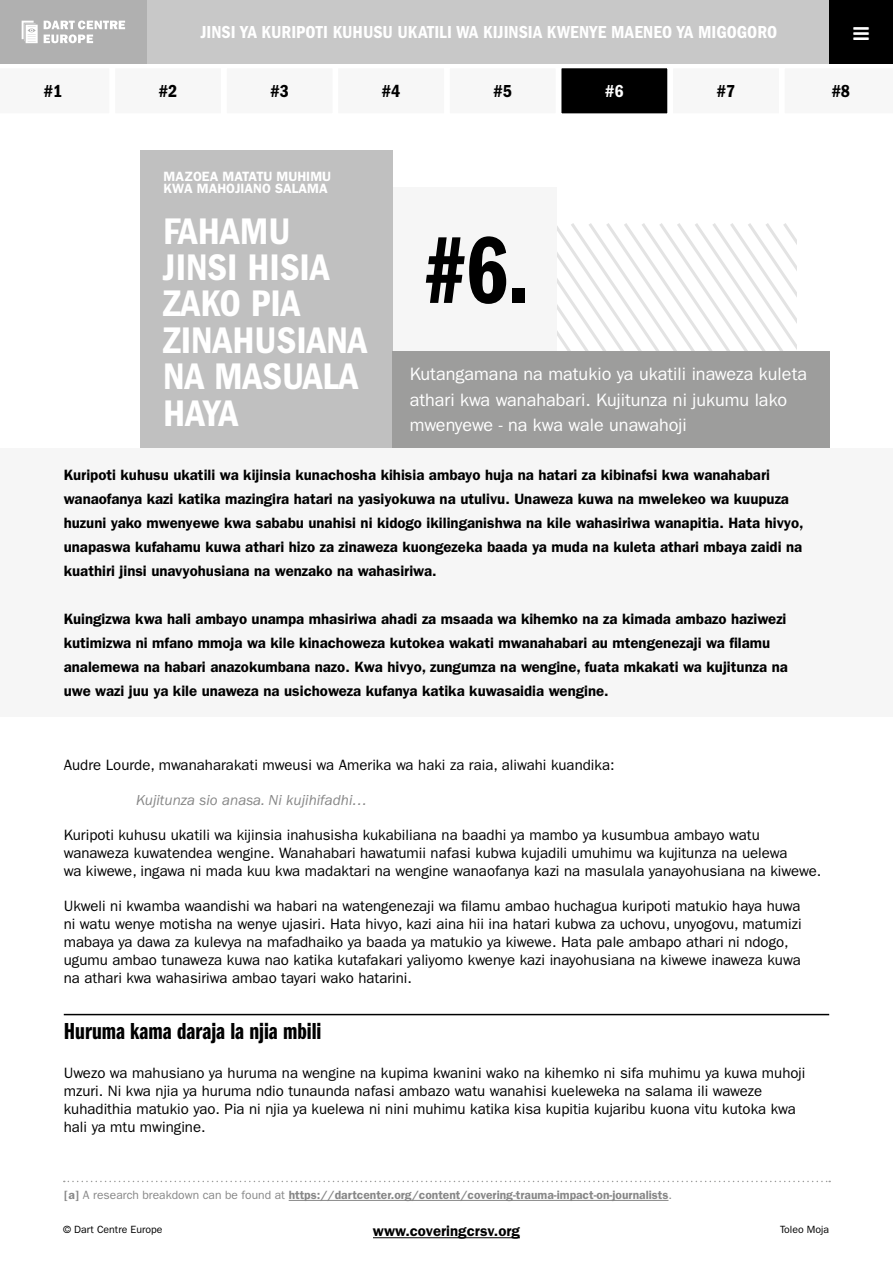
<style>
.page{position:relative;width:893px;height:1263px;background:#fff}
.page>*{position:absolute;margin:0;border:0;box-sizing:border-box;transform-origin:0 0}
.t1{font:98.25px "ITC Franklin Gothic Std Dm Cp";color:#000}
.t2{font:38.25px/36.5px "ITC Franklin Gothic Std Dm Cd";color:#fff}
.t3{font:24px "ITC Franklin Gothic Std Dm Cp";color:#000}
.t4{font:18px/25.5px "ITC Franklin Gothic Std";color:#fff}
.t5{font:18px "ITC Franklin Gothic Std Dm Cd";color:#fff}
.t6{font:18px "ITC Franklin Gothic Std Dm Cd";color:#000}
.t7{font:15px/18px "ITC Franklin Gothic Std";color:#000}
.t8{font:600 15px/24px "ITC Franklin Gothic Std";color:#000}
.t9{font:italic 15px "ITC Franklin Gothic Std";color:#878787}
.t10{font:600 13.5px/12px "ITC Franklin Gothic Std";color:#fff}
.t11{font:600 12px "ITC Franklin Gothic Std";color:#878787}
.t12{font:10.5px "ITC Franklin Gothic Std";color:#000}
.s1{font-weight:400}
</style>
<div class="page">
<svg style="left:557px;top:223px;width:239px;height:128px"></svg>
<hr style="left:64px;top:1014px;width:765px;height:1px;background:#000">
<div style="left:140px;top:150px;width:253px;height:298px;background:#c0c0c0"></div>
<div style="left:393px;top:351px;width:437px;height:97px;background:#9d9d9c"></div>
<div style="left:393px;top:187px;width:163px;height:164px;background:#f6f6f6"></div>
<div style="left:336px;top:66px;width:110px;height:50px;background:#f7f7f7"></div>
<div style="left:671px;top:66px;width:110px;height:50px;background:#f7f7f7"></div>
<div style="left:113px;top:66px;width:110px;height:50px;background:#f7f7f7"></div>
<div style="left:448px;top:66px;width:110px;height:50px;background:#f7f7f7"></div>
<div style="left:224px;top:66px;width:111px;height:50px;background:#f7f7f7"></div>
<div style="left:559px;top:66px;width:110px;height:50px;background:#000"></div>
<div style="left:557px;top:64px;width:115px;height:54px;border:4px solid #fff"></div>
<div style="left:0;top:448px;width:893px;height:269px;background:#f6f6f6"></div>
<hr style="left:289px;top:1200px;width:379px;height:1px;background:#878787">
<svg style="left:64px;top:1181px;width:766px;height:1px"></svg>
<hr style="left:373px;top:1237px;width:147px;height:1px;background:#000">
<div style="left:0;top:0;width:893px;height:64px;background:#c8c8c8"></div>
<div style="left:0;top:0;width:147px;height:64px;background:#b0b0b0"></div>
<svg style="left:44px;top:21px;width:81px;height:22px"></svg>
<svg style="left:22px;top:21px;width:16px;height:22px"></svg>
<div style="left:829px;top:0;width:64px;height:64px;background:#000"></div>
<p class="t5" style="left:201px;top:22px;width:578px">JINSI YA KURIPOTI KUHUSU UKATILI WA KIJINSIA KWENYE MAENEO YA MIGOGORO</p>
<p class="t6" style="left:44px;top:81px;width:20px">#1</p>
<p class="t6" style="left:159px;top:81px;width:20px">#2</p>
<p class="t6" style="left:270px;top:81px;width:20px">#3</p>
<p class="t6" style="left:382px;top:81px;width:20px">#4</p>
<p class="t6" style="left:494px;top:81px;width:20px">#5</p>
<p class="t5" style="left:605px;top:81px;width:20px">#6</p>
<p class="t6" style="left:717px;top:81px;width:20px">#7</p>
<p class="t6" style="left:832px;top:81px;width:20px">#8</p>
<p class="t10" style="left:164px;top:171px;width:169px">MAZOEA MATATU MUHIMU<br>KWA MAHOJIANO SALAMA</p>
<h2 class="t2" style="left:163px;top:213px;width:206px">FAHAMU<br>JINSI HISIA<br>ZAKO PIA<br>ZINAHUSIANA<br>NA MASUALA<br>HAYA</h2>
<h1 class="t1" style="left:424px;top:216px;width:107px">#6.</h1>
<p class="t4" style="left:410px;top:362px;width:399px">Kutangamana na matukio ya ukatili inaweza kuleta athari kwa wanahabari. Kujitunza ni jukumu lako mwenyewe - na kwa wale unawahoji</p>
<p class="t8" style="left:64px;top:463px;width:741px">Kuripoti kuhusu ukatili wa kijinsia kunachosha kihisia ambayo huja na hatari za kibinafsi kwa wanahabari wanaofanya kazi katika mazingira hatari na yasiyokuwa na utulivu. Unaweza kuwa na mwelekeo wa kuupuza huzuni yako mwenyewe kwa sababu unahisi ni kidogo ikilinganishwa na kile wahasiriwa wanapitia. Hata hivyo, unapaswa kufahamu kuwa athari hizo za zinaweza kuongezeka baada ya muda na kuleta athari mbaya zaidi na kuathiri jinsi unavyohusiana na wenzako na wahasiriwa.</p>
<p class="t8" style="left:64px;top:607px;width:726px">Kuingizwa kwa hali ambayo unampa mhasiriwa ahadi za msaada wa kihemko na za kimada ambazo haziwezi kutimizwa ni mfano mmoja wa kile kinachoweza kutokea wakati mwanahabari au mtengenezaji wa filamu analemewa na habari anazokumbana nazo. Kwa hivyo, zungumza na wengine, fuata mkakati wa kujitunza na uwe wazi juu ya kile unaweza na usichoweza kufanya katika kuwasaidia wengine.</p>
<p class="t7" style="left:64px;top:756px;width:552px">Audre Lourde, mwanaharakati mweusi wa Amerika wa haki za raia, aliwahi kuandika:</p>
<p class="t9" style="left:136px;top:792px;width:233px">Kujitunza sio anasa. Ni kujihifadhi…</p>
<p class="t7" style="left:64px;top:826px;width:759px">Kuripoti kuhusu ukatili wa kijinsia inahusisha kukabiliana na baadhi ya mambo ya kusumbua ambayo watu wanaweza kuwatendea wengine. Wanahabari hawatumii nafasi kubwa kujadili umuhimu wa kujitunza na uelewa<br>wa kiwewe, ingawa ni mada kuu kwa madaktari na wengine wanaofanya kazi na masulala yanayohusiana na kiwewe.</p>
<p class="t7" style="left:64px;top:897px;width:739px">Ukweli ni kwamba waandishi wa habari na watengenezaji wa filamu ambao huchagua kuripoti matukio haya huwa ni watu wenye motisha na wenye ujasiri. Hata hivyo, kazi aina hii ina hatari kubwa za uchovu, unyogovu, matumizi mabaya ya dawa za kulevya na mafadhaiko ya baada ya matukio ya kiwewe. Hata pale ambapo athari ni ndogo, ugumu ambao tunaweza kuwa nao katika kutafakari yaliyomo kwenye kazi inayohusiana na kiwewe inaweza kuwa na athari kwa wahasiriwa ambao tayari wako hatarini.</p>
<h3 class="t3" style="left:64px;top:1017px;width:259px">Huruma kama daraja la njia mbili</h3>
<p class="t7" style="left:64px;top:1064px;width:743px">Uwezo wa mahusiano ya huruma na wengine na kupima kwanini wako na kihemko ni sifa muhimu ya kuwa muhoji mzuri. Ni kwa njia ya huruma ndio tunaunda nafasi ambazo watu wanahisi kueleweka na salama ili waweze kuhadithia matukio yao. Pia ni njia ya kuelewa ni nini muhimu katika kisa kupitia kujaribu kuona vitu kutoka kwa hali ya mtu mwingine.</p>
<p class="t11" style="left:64px;top:1188px;width:610px">[a] <span class="s1">A research breakdown can be found at</span> https://dartcenter.org/content/covering-trauma-impact-on-journalists<span class="s1">.</span></p>
<p class="t8" style="left:373px;top:1219px;width:148px">www.coveringcrsv.org</p>
<p class="t12" style="left:63px;top:1224px;width:101px">© Dart Centre Europe</p>
<p class="t12" style="left:780px;top:1224px;width:51px">Toleo Moja</p>
</div>
